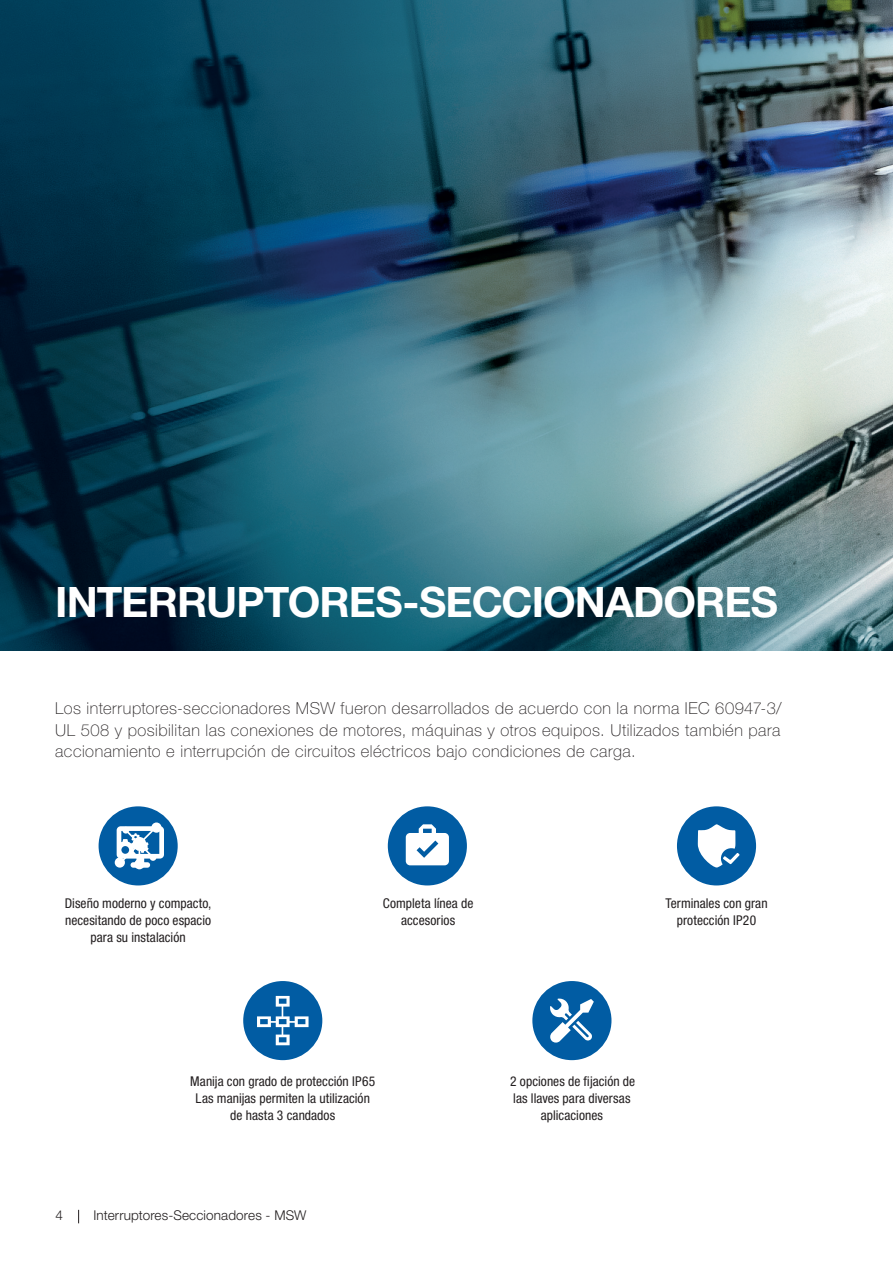
<style>
.page{position:relative;width:893px;height:1263px;background:#fff}
.page>*{position:absolute;margin:0;border:0;box-sizing:border-box;transform-origin:0 0}
.t1{font:700 42px "Helvetica Neue LT Pro";letter-spacing:-.025em;color:#fff}
.t2{font:100 16.5px/21.3px "Helvetica Neue LT Pro";letter-spacing:.03em;color:#231f20;text-align:justify}
.t3{font:condensed 13.5px/17px "Helvetica Neue LT Pro";letter-spacing:.005em;color:#231f20;text-align:center}
.t4{font:300 13.5px "Helvetica Neue LT Pro";letter-spacing:.01em;color:#231f20}
</style>
<div class="page">
<svg style="left:78px;top:1210px;width:1px;height:13px"></svg>
<img style="left:0;top:0;width:893px;height:651px">
<div style="left:243px;top:981px;width:79px;height:79px;background:#015ca3;border-radius:50%"></div>
<div style="left:532px;top:981px;width:79px;height:79px;background:#015ca3;border-radius:50%"></div>
<div style="left:99px;top:806px;width:79px;height:79px;background:#015ca3;border-radius:50%"></div>
<div style="left:388px;top:806px;width:79px;height:79px;background:#015ca3;border-radius:50%"></div>
<div style="left:677px;top:806px;width:79px;height:79px;background:#015ca3;border-radius:50%"></div>
<svg style="left:257px;top:996px;width:52px;height:49px"></svg>
<svg style="left:550px;top:998px;width:44px;height:45px"></svg>
<svg style="left:698px;top:824px;width:42px;height:43px"></svg>
<svg style="left:406px;top:824px;width:43px;height:41px"></svg>
<svg style="left:115px;top:822px;width:49px;height:47px"></svg>
<h1 class="t1" style="left:55px;top:575px;width:724px">INTERRUPTORES-SECCIONADORES</h1>
<p class="t2" style="left:55px;top:698px;width:728px">Los interruptores-seccionadores MSW fueron desarrollados de acuerdo con la norma IEC 60947-3/ UL 508 y posibilitan las conexiones de motores, máquinas y otros equipos. Utilizados también para accionamiento e interrupción de circuitos eléctricos bajo condiciones de carga.</p>
<p class="t3" style="left:65px;top:895px;width:148px">Diseño moderno y compacto, necesitando de poco espacio para su instalación</p>
<p class="t3" style="left:383px;top:895px;width:92px">Completa línea de accesorios</p>
<p class="t3" style="left:665px;top:895px;width:104px">Terminales con gran protección IP20</p>
<p class="t3" style="left:190px;top:1072px;width:187px">Manija con grado de protección IP65<br>Las manijas permiten la utilización de hasta 3 candados</p>
<p class="t4" style="left:55px;top:1207px;width:9px">4</p>
<p class="t4" style="left:93px;top:1207px;width:214px">Interruptores-Seccionadores - MSW</p>
<p class="t3" style="left:510px;top:1072px;width:126px">2 opciones de fijación de las llaves para diversas aplicaciones</p>
</div>
